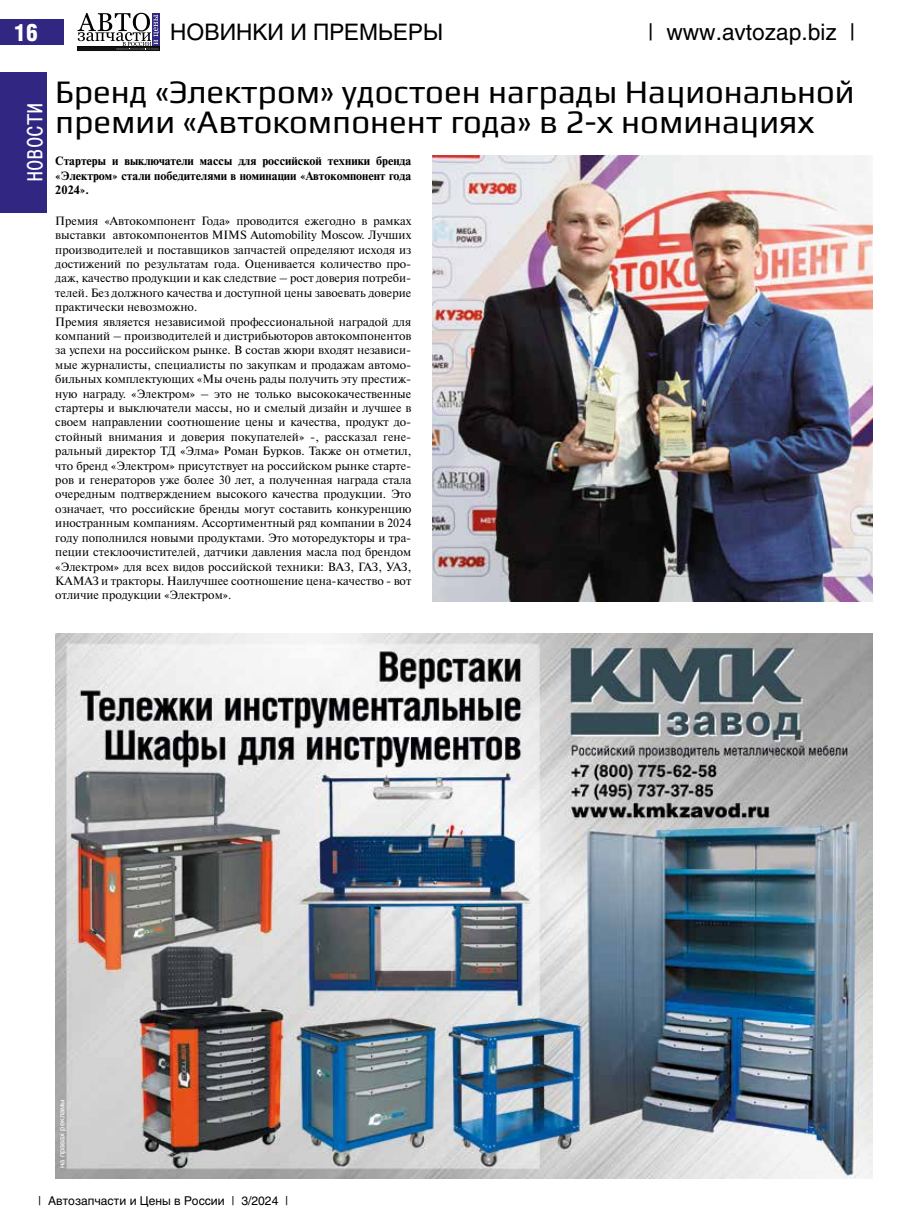
<style>
.page{position:relative;width:915px;height:1221px;background:#fff}
.page>*{position:absolute;margin:0;border:0;box-sizing:border-box;transform-origin:0 0}
.t1{font:33px/30px "Play";color:#000}
.t2{font:700 24px "Mono Condensed C";color:#fff}
.t3{font:900 24px "Helios Cond";color:#fff}
.t4{font:22.5px "Helios";color:#000}
.t5{font:12px/14.4px "Newton C";color:#000}
.t6{font:700 12px/14.4px "Newton C";color:#000;text-align:justify}
.t7{font:12px "Helios";color:#000}
.t8{font:7.5px "Helios";color:#fff}
</style>
<div class="page">
<div style="left:0;top:19px;width:64px;height:26px;background:#312783"></div>
<div style="left:0;top:72px;width:47px;height:141px;background:#312783"></div>
<svg style="left:77px;top:13px;width:83px;height:38px"></svg>
<img style="left:55px;top:634px;width:817px;height:544px">
<img style="left:432px;top:156px;width:440px;height:445px">
<h2 class="t3" style="left:14px;top:19px;width:26px">16</h2>
<h3 class="t4" style="left:170px;top:19px;width:274px">НОВИНКИ И ПРЕМЬЕРЫ</h3>
<h3 class="t4" style="left:647px;top:19px;width:209px">| www.avtozap.biz |</h3>
<h2 class="t2" style="left:24px;top:182px;width:81px;rotate:-90deg">НОВОСТИ</h2>
<h1 class="t1" style="left:55px;top:76px;width:800px">Бренд «Электром» удостоен награды Национальной премии «Автокомпонент года» в 2-х номинациях</h1>
<p class="t6" style="left:55px;top:154px;width:357px">Стартеры и выключатели массы для российской техники бренда «Электром» стали победителями в номинации «Автокомпонент года 2024».</p>
<p class="t5" style="left:55px;top:213px;width:357px">Премия «Автокомпонент Года» проводится ежегодно в рамках выставки автокомпонентов MIMS Automobility Moscow. Лучших производителей и поставщиков запчастей определяют исходя из достижений по результатам года. Оценивается количество про&shy;даж, качество продукции и как следствие – рост доверия потреби&shy;телей. Без должного качества и доступной цены завоевать доверие практически невозможно.<br>Премия является независимой профессиональной наградой для компаний – производителей и дистрибьюторов автокомпонентов за успехи на российском рынке. В состав жюри входят независи&shy;мые журналисты, специалисты по закупкам и продажам автомо&shy;бильных комплектующих «Мы очень рады получить эту престиж&shy;ную награду. «Электром» – это не только высококачественные стартеры и выключатели массы, но и смелый дизайн и лучшее в своем направлении соотношение цены и качества, продукт до&shy;стойный внимания и доверия покупателей» -, рассказал гене&shy;ральный директор ТД «Элма» Роман Бурков. Также он отметил, что бренд «Электром» присутствует на российском рынке старте&shy;ров и генераторов уже более 30 лет, а полученная награда стала очередным подтверждением высокого качества продукции. Это означает, что российские бренды могут составить конкуренцию иностранным компаниям. Ассортиментный ряд компании в 2024 году пополнился новыми продуктами. Это моторедукторы и тра&shy;пеции стеклоочистителей, датчики давления масла под брендом «Электром» для всех видов российской техники: ВАЗ, ГАЗ, УАЗ, КАМАЗ и тракторы. Наилучшее соотношение цена-качество - вот отличие продукции «Электром».</p>
<p class="t8" style="left:57px;top:1167px;width:70px;rotate:-90deg">на правах рекламы</p>
<p class="t7" style="left:38px;top:1193px;width:251px">| Автозапчасти и Цены в России | 3/2024 |</p>
</div>
